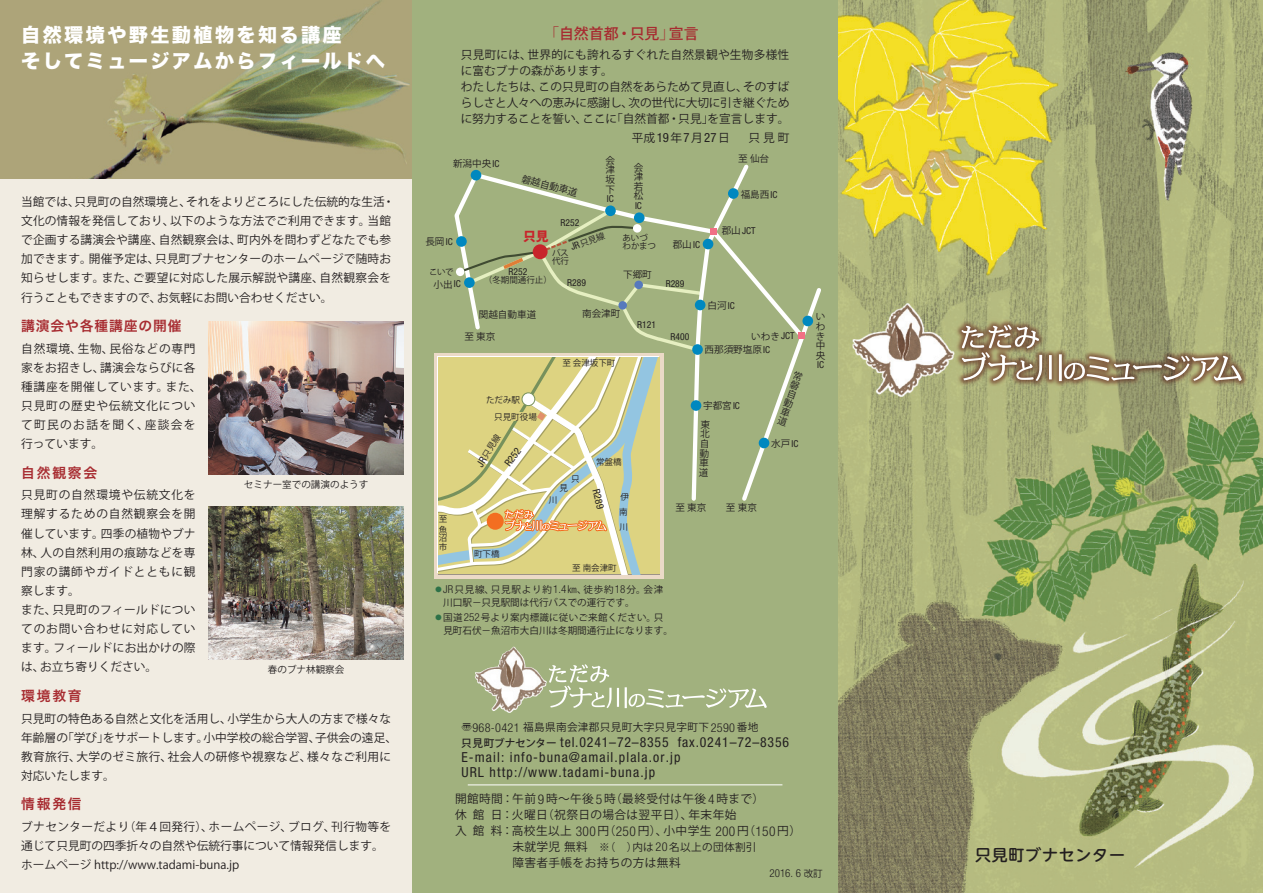
<style>
.page{position:relative;width:1263px;height:893px;background:#fff}
.page>*{position:absolute;margin:0;border:0;box-sizing:border-box;transform-origin:0 0}
.t1{font:19.2px/25.5px "Hira Kaku Std W8";letter-spacing:.125em;color:#fff}
.t2{font:500 15.9px "UD Shin M Go Pro";letter-spacing:.05em;color:#231f20}
.t3{font:500 14.85px "Koz Go Pro";color:#a72b30}
.t4{font:condensed 13.8px/14.9px "Helvetica Neue";letter-spacing:.08em;color:#231f20}
.t5{font:13.8px "Hira Kaku Pro W6";letter-spacing:.095em;color:#a72b30}
.t6{font:13.8px "Hira Kaku Pro W6";letter-spacing:.06em;color:#a72b30}
.t7{font:800 12.75px "Koz Go Pro";color:#c8242b}
.t8{font:11.7px/19.2px "Koz Go Pro";letter-spacing:.015em;color:#231f20}
.t9{font:11.7px/19.2px "Koz Go Pro";letter-spacing:.06em;color:#231f20}
.t10{font:300 condensed 10.95px "Helvetica Neue";color:#231f20}
.t11{font:10.65px "Koz Go Pro";letter-spacing:.03em;color:#231f20}
.t12{font:condensed 10.2px "Helvetica Neue";color:#231f20}
.t13{font:9.6px/9.6px "Koz Go Pro";color:#231f20;text-align:justify}
.t14{font:condensed 9.6px "Helvetica Neue";color:#231f20}
.t15{font:8.55px/8.6px "Koz Go Pro";color:#231f20}
.s1{font-weight:300}
.s2{font-family:"Helvetica Neue";font-stretch:condensed;font-size:12.75px}
.s3{font-family:"Helvetica Neue";font-stretch:condensed}
.s4{font-family:"Koz Go Pro";font-stretch:normal}
.s5{font-family:"Helvetica Neue";font-stretch:condensed;font-size:9.6px}
.s6{font-family:"Helvetica Neue";font-stretch:condensed;font-size:10.2px}
.s7{color:#2d7148}
.s8{font-family:"Helvetica Neue";font-weight:300;font-stretch:condensed;font-size:10.95px}
.s9{font-family:"Helvetica Neue";font-weight:300;font-stretch:condensed;font-size:12.15px}
.s10{font-family:"Koz Go Pro";font-weight:500;font-stretch:normal;font-size:10.65px}
.s11{font-family:"Helvetica Neue";font-weight:300;font-stretch:condensed;font-size:13.5px}
.s12{font-size:11.7px}
.s13{font-family:"Koz Go Pro";font-weight:400;font-stretch:normal;font-size:9.6px}
</style>
<div class="page">
<img style="left:838px;top:0;width:425px;height:893px">
<div style="left:0;top:0;width:412px;height:893px;background:#f1ece2"></div>
<img style="left:0;top:0;width:412px;height:179px">
<div style="left:412px;top:0;width:426px;height:893px;background:#a1b17e"></div>
<hr style="left:1049px;top:355px;width:3px;height:24px;background:#fff">
<hr style="left:1059px;top:354px;width:3px;height:27px;background:#fff">
<svg style="left:961px;top:325px;width:81px;height:56px;background:#a59578"></svg>
<svg style="left:1064px;top:356px;width:178px;height:25px;background:#a19277"></svg>
<img style="left:208px;top:321px;width:196px;height:153px">
<img style="left:208px;top:506px;width:196px;height:153px">
<div style="left:434px;top:353px;width:229px;height:225px;background:linear-gradient(to right,#ebdac7,#ebdac7)"></div>
<svg style="left:617px;top:688px;width:2px;height:19px"></svg>
<hr style="left:625px;top:687px;width:2px;height:21px;background:#fff">
<svg style="left:549px;top:664px;width:62px;height:44px"></svg>
<svg style="left:629px;top:688px;width:138px;height:20px"></svg>
<img style="left:475px;top:647px;width:72px;height:66px">
<hr style="left:468px;top:784px;width:314px;height:1px;background:#fff">
<svg style="left:438px;top:164px;width:383px;height:410px"></svg>
<div style="left:533px;top:244px;width:15px;height:15px;background:#c8242b;border-radius:50%"></div>
<h1 class="t1" style="left:21px;top:23px;width:365px">自然環境や野生動植物を知る講座<br>そしてミュージアムからフィールドへ</h1>
<p class="t8" style="left:21px;top:192px;width:375px">当館では、只見町の自然環境と、それをよりどころにした伝統的な生活・文化の情報を発信しており、以下のような方法でご利用できます。当館で企画する講演会や講座、自然観察会は、町内外を問わずどなたでも参加できます。開催予定は、只見町ブナセンターのホームページで随時お知らせします。また、ご要望に対応した展示解説や講座、自然観察会を行うこともできますので、お気軽にお問い合わせください。</p>
<p class="t6" style="left:21px;top:313px;width:162px">講演会や各種講座の開催</p>
<p class="t9" style="left:21px;top:339px;width:182px">自然環境、生物、民俗などの専門家をお招きし、講演会ならびに各種講座を開催しています。また、只見町の歴史や伝統文化について町民のお話を聞く、座談会を行っています。</p>
<p class="t5" style="left:21px;top:460px;width:78px">自然観察会</p>
<p class="t8" style="left:21px;top:486px;width:176px">只見町の自然環境や伝統文化を理解するための自然観察会を開催しています。四季の植物やブナ林、人の自然利用の痕跡などを専門家の講師やガイドとともに観察します。<br>また、只見町のフィールドについてのお問い合わせに対応しています。フィールドにお出かけの際は、お立ち寄りください。</p>
<p class="t5" style="left:21px;top:683px;width:62px">環境教育</p>
<p class="t8" style="left:21px;top:709px;width:377px">只見町の特色ある自然と文化を活用し、小学生から大人の方まで様々な年齢層の「学び」をサポートします。小中学校の総合学習、子供会の遠足、教育旅行、大学のゼミ旅行、社会人の研修や視察など、様々なご利用に対応いたします。</p>
<p class="t5" style="left:21px;top:792px;width:62px">情報発信</p>
<p class="t8" style="left:21px;top:817px;width:371px">ブナセンターだより（年４回発行）、ホームページ、ブログ、刊行物等を通じて只見町の四季折々の自然や伝統行事について情報発信します。ホームページ http://www.tadami-buna.jp</p>
<p class="t13" style="left:244px;top:480px;width:126px">セミナー室での講演のようす</p>
<p class="t13" style="left:268px;top:665px;width:78px">春のブナ林観察会</p>
<p class="t3" style="left:544px;top:24px;width:156px"><span class="s1">「</span>自然首都・只見<span class="s1">」</span>宣言</p>
<p class="t8" style="left:461px;top:47px;width:330px;line-height:15.9px">只見町には、世界的にも誇れるすぐれた自然景観や生物多様性に富むブナの森があります。<br>わたしたちは、この只見町の自然をあらためて見直し、そのすばらしさと人々への恵みに感謝し、次の世代に大切に引き継ぐために努力することを誓い、ここに「自然首都・只見」を宣言します。</p>
<p class="t8" style="left:632px;top:128px;width:159px">平成<span class="s2">19</span>年<span class="s2">7</span>月<span class="s2">27</span>日　　只見町</p>
<p class="t13" style="left:738px;top:153px;width:32px">至 仙台</p>
<p class="t13" style="left:606px;top:156px;width:11px">会津坂下</p>
<p class="t14" style="left:607px;top:193px;width:8px">IC</p>
<p class="t13" style="left:453px;top:159px;width:48px">新潟中央<span class="s3">IC</span></p>
<p class="t13" style="left:634px;top:162px;width:11px">会津若松</p>
<p class="t14" style="left:635px;top:200px;width:8px">IC</p>
<p class="t13" style="left:523px;top:174px;width:59px;rotate:15deg">磐越自動車道</p>
<p class="t13" style="left:741px;top:190px;width:38px">福島西<span class="s3">IC</span></p>
<p class="t14" style="left:722px;top:225px;width:35px"><span class="s4">郡山</span>JCT</p>
<p class="t14" style="left:561px;top:217px;width:20px">R252</p>
<p class="t7" style="left:523px;top:228px;width:27px">只見</p>
<p class="t13" style="left:425px;top:237px;width:29px">長岡<span class="s3">IC</span></p>
<p class="t15" style="left:570px;top:243px;width:37px;rotate:-20deg"><span class="s5">JR</span>只見線</p>
<p class="t13" style="left:433px;top:280px;width:29px">小出<span class="s3">IC</span></p>
<p class="t15" style="left:622px;top:234px;width:35px">あいづわかまつ</p>
<p class="t13" style="left:673px;top:240px;width:29px">郡山<span class="s3">IC</span></p>
<p class="t15" style="left:552px;top:248px;width:19px">バス代行</p>
<p class="t14" style="left:508px;top:266px;width:20px">R252</p>
<p class="t15" style="left:484px;top:276px;width:70px">（冬期間通行止）</p>
<p class="t15" style="left:429px;top:268px;width:26px">こいで</p>
<p class="t13" style="left:623px;top:270px;width:30px">下郷町</p>
<p class="t14" style="left:567px;top:277px;width:20px">R289</p>
<p class="t14" style="left:666px;top:278px;width:20px">R289</p>
<p class="t14" style="left:637px;top:319px;width:20px">R121</p>
<p class="t14" style="left:671px;top:331px;width:20px">R400</p>
<p class="t13" style="left:707px;top:301px;width:29px">白河<span class="s3">IC</span></p>
<p class="t13" style="left:705px;top:345px;width:67px">西那須野塩原<span class="s3">IC</span></p>
<p class="t13" style="left:479px;top:309px;width:59px">関越自動車道</p>
<p class="t13" style="left:582px;top:309px;width:40px">南会津町</p>
<p class="t13" style="left:751px;top:332px;width:45px">いわき<span class="s3">JCT</span></p>
<p class="t13" style="left:464px;top:332px;width:32px">至 東京</p>
<p class="t15" style="left:562px;top:359px;width:55px">至 会津坂下町</p>
<p class="t15" style="left:439px;top:514px;width:10px;line-height:10.5px">至魚</p>
<p class="t15" style="left:439px;top:534px;width:10px">沼市</p>
<p class="t15" style="left:486px;top:396px;width:36px">ただみ駅</p>
<p class="t15" style="left:494px;top:413px;width:44px">只見町役場</p>
<p class="t15" style="left:475px;top:464px;width:38px;rotate:-57deg"><span class="s6">JR</span>只見線</p>
<p class="t12" style="left:502px;top:462px;width:21px;rotate:-53deg">R252</p>
<p class="t15" style="left:474px;top:550px;width:27px">町下橋</p>
<p class="t15" style="left:596px;top:458px;width:27px">常盤橋</p>
<p class="t15" style="left:571px;top:474px;width:9px">只</p>
<p class="t15" style="left:559px;top:484px;width:10px">見</p>
<p class="t12" style="left:602px;top:488px;width:21px;rotate:76deg">R289</p>
<p class="t15" style="left:549px;top:496px;width:9px">川</p>
<p class="t15" style="left:620px;top:493px;width:10px">伊</p>
<p class="t15" style="left:619px;top:507px;width:10px">南</p>
<p class="t15" style="left:619px;top:522px;width:9px">川</p>
<p class="t15" style="left:572px;top:564px;width:46px">至 南会津町</p>
<p class="t13" style="left:443px;top:583px;width:222px;line-height:12.8px;text-indent:-10px"><span class="s7">●</span><span class="s8">JR</span>只見線、只見駅より約<span class="s8">1.4</span>㎞、徒歩約<span class="s8">18</span>分。会津川口駅－只見駅間は代行バスでの運行です。</p>
<p class="t13" style="left:443px;top:611px;width:231px;line-height:12.8px;text-indent:-10px"><span class="s7">●</span>国道<span class="s8">252</span>号より案内標識に従いご来館ください。只見町石伏－魚沼市大白川は冬期間通行止になります。</p>
<p class="t13" style="left:703px;top:401px;width:38px">宇都宮<span class="s3">IC</span></p>
<p class="t13" style="left:701px;top:420px;width:6px;rotate:2deg">東北自動車道</p>
<p class="t13" style="left:675px;top:503px;width:32px">至 東京</p>
<p class="t13" style="left:726px;top:503px;width:32px">至 東京</p>
<p class="t13" style="left:795px;top:370px;width:6px;rotate:19deg">常磐自動車道</p>
<p class="t13" style="left:771px;top:439px;width:29px">水戸<span class="s3">IC</span></p>
<p class="t13" style="left:816px;top:312px;width:11px">いわき中央</p>
<p class="t14" style="left:817px;top:359px;width:8px">IC</p>
<p class="t11" style="left:461px;top:720px;width:298px">〠<span class="s9">968-0421</span> 福島県南会津郡只見町大字只見字町下<span class="s9">2590</span>番地</p>
<p class="t4" style="left:461px;top:735px;width:329px"><span class="s10">只見町ブナセンター</span> tel.0241–72–8355 fax.0241–72–8356<br>E-mail: info-buna@amail.plala.or.jp<br>URL http://www.tadami-buna.jp</p>
<p class="t8" style="left:455px;top:791px;width:348px;line-height:15.9px">開館時間：午前<span class="s11">9</span>時～午後<span class="s11">5</span>時（最終受付は午後<span class="s11">4</span>時まで）<br>休館日：火曜日（祝祭日の場合は翌平日）、年末年始<br>入館料：高校生以上 <span class="s11">300</span>円（<span class="s11">250</span>円）、小中学生 <span class="s11">200</span>円（<span class="s11">150</span>円）</p>
<p class="t11" style="left:512px;top:840px;width:246px"><span class="s12">未就学児無料</span> ※（ ）内は<span class="s9">20</span>名以上の団体割引</p>
<p class="t8" style="left:512px;top:853px;width:170px">障害者手帳をお持ちの方は無料</p>
<p class="t10" style="left:769px;top:867px;width:55px">2016. 6 <span class="s13">改訂</span></p>
<h2 class="t2" style="left:975px;top:842px;width:151px">只見町ブナセンター</h2>
</div>
